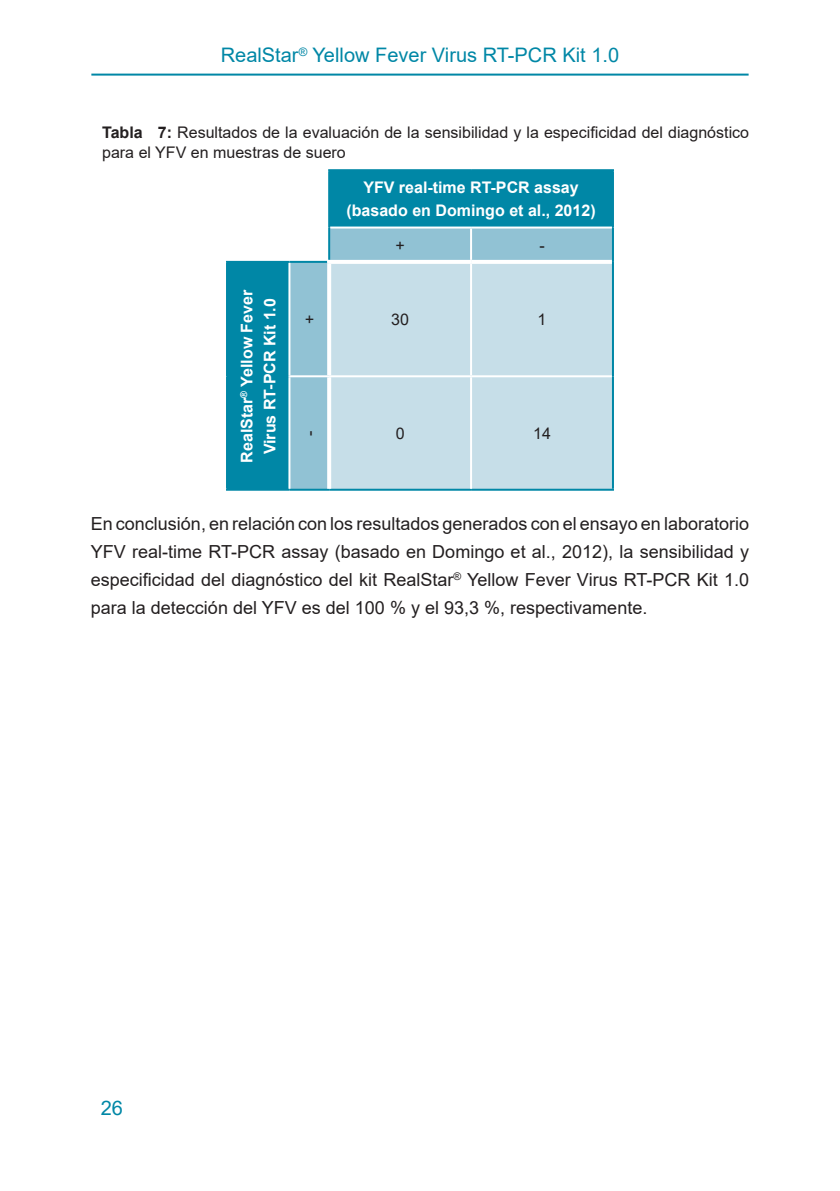
<style>
.page{position:relative;width:840px;height:1191px;background:#fff}
.page>*{position:absolute;margin:0;border:0;box-sizing:border-box;transform-origin:0 0}
.Seitenkopf{font:20px "Arial";color:#0087a6}
.Mengentext{font:18px/28px "Arial";color:#231f20;text-align:justify}
.Titel{font:16px/20px "Arial";color:#231f20}
.Kopfzeile{font:700 16px/23px "Arial";color:#fff;text-align:center}
.Mengentext_zentriert{font:16px "Arial";color:#231f20}
.s1{font-weight:700}
</style>
<div class="page">
<hr style="left:91px;top:74px;width:657px;height:2px;background:#0087a6">
<svg style="left:227px;top:171px;width:384px;height:318px;fill:#0087a6"></svg>
<svg style="left:289px;top:227px;width:322px;height:262px;background:#9ac7d7"></svg>
<div style="left:331px;top:264px;width:280px;height:225px;background:#c6dee8"></div>
<hr style="left:226px;top:489px;width:63px;height:2px;background:#0087a6">
<hr style="left:289px;top:489px;width:40px;height:2px;background:#0087a6">
<hr style="left:329px;top:489px;width:142px;height:2px;background:#0087a6">
<hr style="left:471px;top:489px;width:142px;height:2px;background:#0087a6">
<hr style="left:328px;top:169px;width:143px;height:2px;background:#0087a6">
<hr style="left:328px;top:171px;width:2px;height:56px;background:#0087a6">
<hr style="left:471px;top:169px;width:142px;height:2px;background:#0087a6">
<hr style="left:611px;top:171px;width:2px;height:56px;background:#0087a6">
<hr style="left:226px;top:261px;width:63px;height:2px;background:#0087a6">
<hr style="left:289px;top:261px;width:38px;height:2px;background:#0087a6">
<hr style="left:330px;top:226px;width:141px;height:2px;background:#fff">
<hr style="left:328px;top:227px;width:2px;height:33px;background:#0087a6">
<hr style="left:327px;top:260px;width:144px;height:4px;background:#fff">
<hr style="left:471px;top:226px;width:140px;height:2px;background:#fff">
<hr style="left:470px;top:228px;width:2px;height:32px;background:#fff">
<hr style="left:288px;top:263px;width:2px;height:112px;background:#fff">
<hr style="left:470px;top:264px;width:2px;height:111px;background:#fff">
<hr style="left:288px;top:375px;width:41px;height:2px;background:#fff">
<hr style="left:288px;top:377px;width:2px;height:112px;background:#fff">
<hr style="left:329px;top:375px;width:142px;height:2px;background:#fff">
<hr style="left:471px;top:375px;width:140px;height:2px;background:#fff">
<hr style="left:470px;top:377px;width:2px;height:112px;background:#fff">
<hr style="left:611px;top:227px;width:2px;height:35px;background:#0087a6">
<hr style="left:226px;top:263px;width:2px;height:113px;background:#0087a6">
<hr style="left:611px;top:262px;width:2px;height:114px;background:#0087a6">
<hr style="left:226px;top:376px;width:2px;height:113px;background:#0087a6">
<hr style="left:611px;top:376px;width:2px;height:113px;background:#0087a6">
<svg style="left:327px;top:264px;width:4px;height:111px"></svg>
<hr style="left:471px;top:260px;width:140px;height:4px;background:#fff">
<svg style="left:327px;top:377px;width:4px;height:112px"></svg>
<p class="Seitenkopf" style="left:221px;top:41px;width:400px">RealStar<sup>®</sup> Yellow Fever Virus RT-PCR Kit 1.0</p>
<p class="Titel" style="left:102px;top:122px;width:648px"><span class="s1">Tabla 7:</span> Resultados de la evaluación de la sensibilidad y la especificidad del diagnóstico para el YFV en muestras de suero</p>
<p class="Kopfzeile" style="left:346px;top:176px;width:250px">YFV real-time RT-PCR assay (basado en Domingo et al., 2012)</p>
<p class="Mengentext_zentriert" style="left:395px;top:234px;width:11px">+</p>
<p class="Mengentext_zentriert" style="left:539px;top:234px;width:7px">-</p>
<p class="Kopfzeile" style="left:235px;top:463px;width:175px;rotate:-90deg">RealStar<sup>®</sup> Yellow Fever<br>Virus RT-PCR Kit 1.0</p>
<p class="Mengentext_zentriert" style="left:298px;top:324px;width:11px;rotate:-90deg">+</p>
<p class="Mengentext_zentriert" style="left:391px;top:309px;width:19px">30</p>
<p class="Mengentext_zentriert" style="left:537px;top:309px;width:10px">1</p>
<p class="Mengentext_zentriert" style="left:298px;top:436px;width:7px;rotate:-90deg">-</p>
<p class="Mengentext_zentriert" style="left:395px;top:422px;width:10px">0</p>
<p class="Mengentext_zentriert" style="left:533px;top:422px;width:19px">14</p>
<p class="Mengentext" style="left:91px;top:509px;width:659px">En conclusión, en relación con los resultados generados con el ensayo en laboratorio YFV real-time RT-PCR assay (basado en Domingo et al., 2012), la sensibilidad y especificidad del diagnóstico del kit RealStar<sup>®</sup> Yellow Fever Virus RT-PCR Kit 1.0 para la detección del YFV es del 100 % y el 93,3 %, respectivamente.</p>
<p class="Seitenkopf" style="left:101px;top:1094px;width:24px">26</p>
</div>
